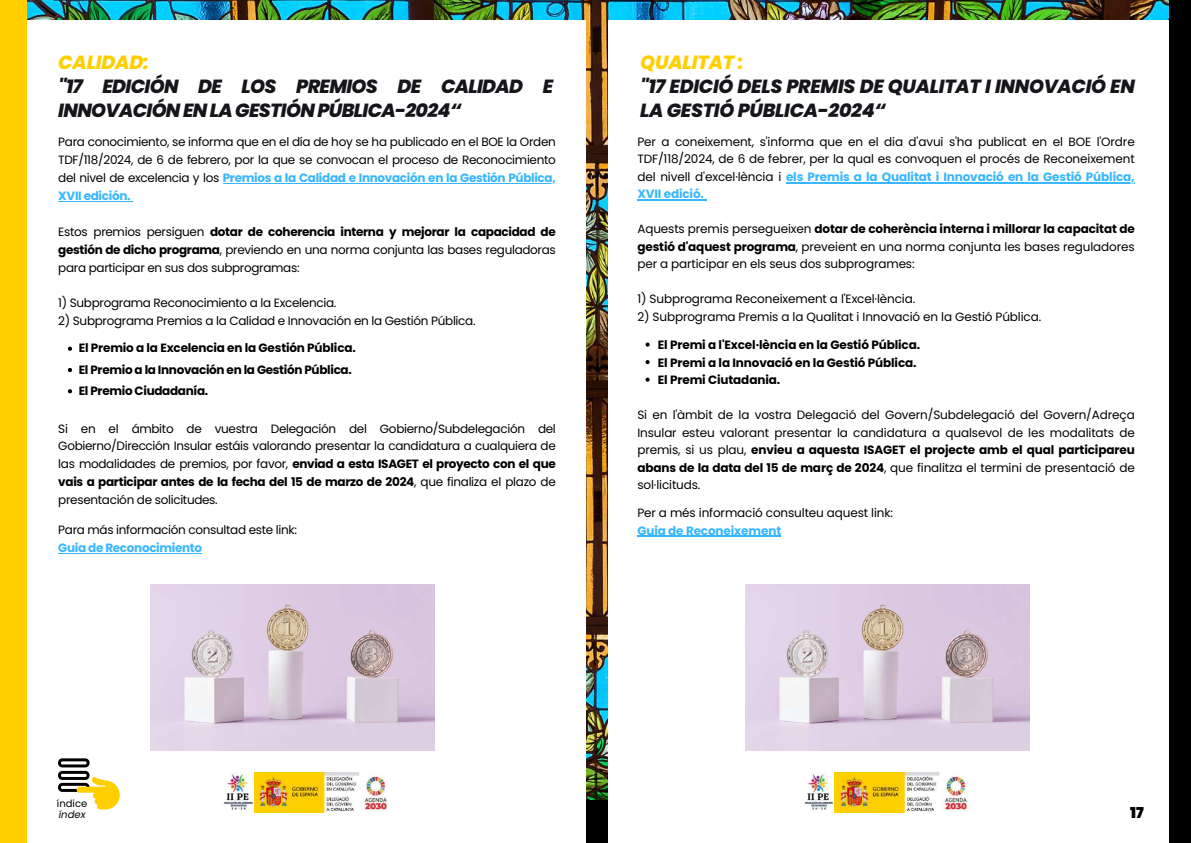
<style>
.page{position:relative;width:1191px;height:843px;background:#fff}
.page>*{position:absolute;margin:0;border:0;box-sizing:border-box;transform-origin:0 0}
.t1{font:italic 800 19px/24px "Poppins";letter-spacing:-.035em;color:#14161a}
.t2{font:italic 800 19px/24px "Poppins";letter-spacing:-.015em;color:#14161a}
.t3{font:italic 800 19px "Poppins";letter-spacing:-.01em;color:#ffcf00}
.t4{font:900 15px "Poppins";color:#000}
.t5{font:12px/17.9px "Poppins";letter-spacing:-.025em;color:#000;text-align:justify}
.t6{font:700 12px/21.3px "Poppins";letter-spacing:-.015em;color:#000}
.t7{font:700 12px "Poppins";letter-spacing:-.025em;color:#38b6ff}
.t8{font:10px "Poppins";color:#000}
.t9{font:italic 10px "Poppins";color:#000}
.s1{font-weight:700;color:#38b6ff}
.s2{font-weight:700}
</style>
<div class="page">
<img style="left:27px;top:0;width:1141px;height:799px">
<div style="left:0;top:20px;width:585px;height:822px;background:#fff"></div>
<div style="left:0;top:0;width:27px;height:842px;background:#ffcf00"></div>
<div style="left:608px;top:20px;width:582px;height:822px;background:#fff"></div>
<div style="left:1168px;top:0;width:22px;height:842px;background:#000"></div>
<svg style="left:58px;top:758px;width:61px;height:51px"></svg>
<img style="left:223px;top:772px;width:166px;height:40px">
<img style="left:803px;top:772px;width:166px;height:40px">
<img style="left:150px;top:584px;width:284px;height:165px">
<hr style="left:223px;top:183px;width:332px;height:1px;background:#38b6ff">
<hr style="left:58px;top:201px;width:72px;height:1px;background:#38b6ff">
<svg style="left:68px;top:346px;width:4px;height:5px"></svg>
<svg style="left:68px;top:368px;width:4px;height:4px"></svg>
<svg style="left:68px;top:389px;width:4px;height:4px"></svg>
<hr style="left:58px;top:552px;width:144px;height:1px;background:#38b6ff">
<hr style="left:786px;top:182px;width:348px;height:1px;background:#38b6ff">
<hr style="left:637px;top:199px;width:66px;height:2px;background:#38b6ff">
<svg style="left:645px;top:342px;width:4px;height:4px"></svg>
<svg style="left:645px;top:360px;width:4px;height:4px"></svg>
<svg style="left:645px;top:377px;width:4px;height:4px"></svg>
<hr style="left:637px;top:535px;width:144px;height:2px;background:#38b6ff">
<img style="left:745px;top:584px;width:284px;height:165px">
<h1 class="t3" style="left:58px;top:49px;width:92px">CALIDAD:</h1>
<h1 class="t1" style="left:58px;top:74px;width:496px">"17 EDICIÓN DE LOS PREMIOS DE CALIDAD E<br>INNOVACIÓN EN LA GESTIÓN PÚBLICA-2024“</h1>
<p class="t5" style="left:58px;top:133px;width:499px">Para conocimiento, se informa que en el día de hoy se ha publicado en el BOE la Orden TDF/118/2024, de 6 de febrero, por la que se convocan el proceso de Reconocimiento del nivel de excelencia y los <span class="s1">Premios a la Calidad e Innovación en la Gestión Pública, XVII edición.</span></p>
<p class="t5" style="left:58px;top:222px;width:499px">Estos premios persiguen <span class="s2">dotar de coherencia interna y mejorar la capacidad de gestión de dicho programa</span>, previendo en una norma conjunta las bases reguladoras para participar en sus dos subprogramas:</p>
<p class="t5" style="left:58px;top:294px;width:279px">1) Subprograma Reconocimiento a la Excelencia.</p>
<p class="t5" style="left:58px;top:312px;width:418px">2) Subprograma Premios a la Calidad e Innovación en la Gestión Pública.</p>
<p class="t6" style="left:79px;top:337px;width:278px">El Premio a la Excelencia en la Gestión Pública.<br>El Premio a la Innovación en la Gestión Pública.<br>El Premio Ciudadanía.</p>
<p class="t5" style="left:58px;top:419px;width:499px">Si en el ámbito de vuestra Delegación del Gobierno/Subdelegación del Gobierno/Dirección Insular estáis valorando presentar la candidatura a cualquiera de las modalidades de premios, por favor, <span class="s2">enviad a esta ISAGET el proyecto con el que vais a participar antes de la fecha del 15 de marzo de 2024</span>, que finaliza el plazo de presentación de solicitudes.</p>
<p class="t5" style="left:58px;top:520px;width:240px">Para más información consultad este link:</p>
<p class="t7" style="left:58px;top:539px;width:145px">Guia de Reconocimiento</p>
<h1 class="t3" style="left:640px;top:49px;width:105px">QUALITAT :</h1>
<h1 class="t2" style="left:640px;top:74px;width:496px">"17 EDICIÓ DELS PREMIS DE QUALITAT I INNOVACIÓ EN<br>LA GESTIÓ PÚBLICA-2024“</h1>
<p class="t5" style="left:637px;top:133px;width:499px;line-height:17.5px">Per a coneixement, s'informa que en el dia d'avui s'ha publicat en el BOE l'Ordre TDF/118/2024, de 6 de febrer, per la qual es convoquen el procés de Reconeixement del nivell d'excel·lència i <span class="s1">els Premis a la Qualitat i Innovació en la Gestió Pública, XVII edició.</span></p>
<p class="t5" style="left:637px;top:220px;width:499px;line-height:17.5px">Aquests premis persegueixen <span class="s2">dotar de coherència interna i millorar la capacitat de gestió d'aquest programa</span>, preveient en una norma conjunta les bases reguladores per a participar en els seus dos subprogrames:</p>
<p class="t5" style="left:637px;top:290px;width:279px">1) Subprograma Reconeixement a l'Excel·lència.</p>
<p class="t5" style="left:637px;top:308px;width:405px">2) Subprograma Premis a la Qualitat i Innovació en la Gestió Pública.</p>
<p class="t6" style="left:657px;top:336px;width:264px;line-height:17.5px">El Premi a l'Excel·lència en la Gestió Pública.<br>El Premi a la Innovació en la Gestió Pública.<br>El Premi Ciutadania.</p>
<p class="t5" style="left:637px;top:406px;width:499px;line-height:17.5px">Si en l'àmbit de la vostra Delegació del Govern/Subdelegació del Govern/Adreça Insular esteu valorant presentar la candidatura a qualsevol de les modalitats de premis, si us plau, <span class="s2">envieu a aquesta ISAGET el projecte amb el qual participareu abans de la data del 15 de març de 2024</span>, que finalitza el termini de presentació de sol·licituds.</p>
<p class="t5" style="left:637px;top:504px;width:257px">Per a més informació consulteu aquest link:</p>
<p class="t7" style="left:637px;top:522px;width:145px">Guia de Reconeixement</p>
<p class="t8" style="left:57px;top:795px;width:32px">índice</p>
<p class="t9" style="left:59px;top:807px;width:28px">índex</p>
<p class="t4" style="left:1130px;top:802px;width:15px">17</p>
</div>
